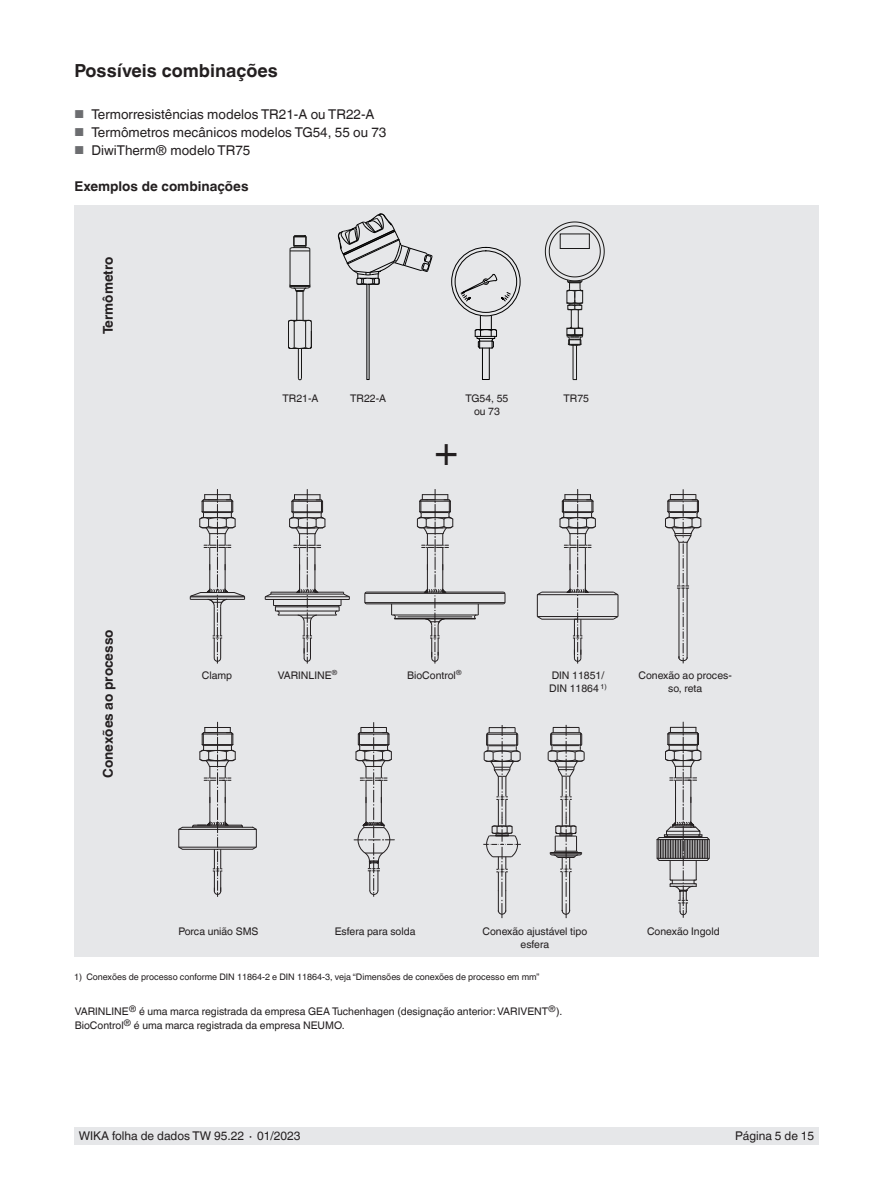
<style>
.page{position:relative;width:893px;height:1188px;background:#fff}
.page>*{position:absolute;margin:0;border:0;box-sizing:border-box;transform-origin:0 0}
.t1{font:40.5px "Helvetica World";color:#231f20}
.t2{font:700 18px "Helvetica World";color:#231f20}
.t3{font:13.5px "Helvetica World";color:#231f20}
.t4{font:700 13.5px "Helvetica World";color:#231f20}
.t5{font:12px "Helvetica World";color:#231f20}
.t6{font:10.5px/13.5px "Helvetica World";color:#231f20;text-align:center}
.t7{font:9px "Helvetica World";color:#231f20}
.s1{font-size:11.55px;color:#6c6d70}
</style>
<div class="page">
<div style="left:74px;top:1128px;width:745px;height:17px;background:#e6e7e9"></div>
<div style="left:74px;top:205px;width:745px;height:751px;background:#e6e7e9"></div>
<div style="left:480px;top:316px;width:12px;height:14px;border:1px solid #000"></div>
<div style="left:482px;top:348px;width:8px;height:32px;border:1px solid #000"></div>
<div style="left:451px;top:247px;width:69px;height:69px;border:1px solid #000;border-radius:50%"></div>
<div style="left:455px;top:251px;width:62px;height:62px;border:1px solid #000;border-radius:50%"></div>
<svg style="left:460px;top:274px;width:51px;height:28px"></svg>
<svg style="left:474px;top:329px;width:23px;height:20px"></svg>
<svg style="left:545px;top:221px;width:60px;height:159px"></svg>
<div style="left:560px;top:234px;width:30px;height:15px;border:1px solid #181716"></div>
<hr style="left:366px;top:284px;width:1px;height:96px;background:#000">
<hr style="left:369px;top:284px;width:1px;height:96px;background:#000">
<svg style="left:338px;top:213px;width:95px;height:72px"></svg>
<svg style="left:288px;top:235px;width:24px;height:145px"></svg>
<hr style="left:278px;top:615px;width:59px;height:1px;background:#231f20">
<hr style="left:275px;top:611px;width:64px;height:1px;background:#231f20">
<hr style="left:275px;top:606px;width:64px;height:1px;background:#231f20">
<hr style="left:273px;top:605px;width:68px;height:1px;background:#231f20">
<hr style="left:265px;top:599px;width:84px;height:1px;background:#231f20">
<hr style="left:265px;top:596px;width:84px;height:1px;background:#231f20">
<hr style="left:271px;top:594px;width:73px;height:1px;background:#231f20">
<hr style="left:271px;top:592px;width:73px;height:1px;background:#231f20">
<svg style="left:264px;top:592px;width:16px;height:24px"></svg>
<svg style="left:335px;top:592px;width:15px;height:24px"></svg>
<hr style="left:366px;top:592px;width:138px;height:1px;background:#231f20">
<hr style="left:365px;top:593px;width:140px;height:1px;background:#231f20">
<hr style="left:365px;top:602px;width:140px;height:1px;background:#231f20">
<hr style="left:366px;top:604px;width:138px;height:1px;background:#231f20">
<hr style="left:392px;top:615px;width:86px;height:1px;background:#231f20">
<hr style="left:398px;top:617px;width:74px;height:1px;background:#231f20">
<hr style="left:394px;top:618px;width:81px;height:1px;background:#231f20">
<svg style="left:364px;top:591px;width:3px;height:14px"></svg>
<svg style="left:391px;top:604px;width:5px;height:16px"></svg>
<svg style="left:474px;top:604px;width:5px;height:15px"></svg>
<svg style="left:503px;top:591px;width:3px;height:14px"></svg>
<svg style="left:536px;top:591px;width:6px;height:28px"></svg>
<hr style="left:574px;top:619px;width:40px;height:1px;background:#231f20">
<hr style="left:541px;top:619px;width:37px;height:1px;background:#231f20">
<hr style="left:537px;top:616px;width:81px;height:1px;background:#231f20">
<hr style="left:537px;top:594px;width:80px;height:1px;background:#231f20">
<hr style="left:541px;top:592px;width:73px;height:1px;background:#231f20">
<svg style="left:613px;top:591px;width:6px;height:29px"></svg>
<svg style="left:416px;top:489px;width:38px;height:175px"></svg>
<svg style="left:289px;top:489px;width:37px;height:175px"></svg>
<svg style="left:189px;top:489px;width:56px;height:175px"></svg>
<svg style="left:559px;top:489px;width:37px;height:175px"></svg>
<svg style="left:178px;top:722px;width:79px;height:175px"></svg>
<svg style="left:665px;top:489px;width:37px;height:174px"></svg>
<svg style="left:354px;top:722px;width:40px;height:175px"></svg>
<svg style="left:483px;top:725px;width:102px;height:193px"></svg>
<svg style="left:656px;top:722px;width:53px;height:196px"></svg>
<h2 class="t2" style="left:74px;top:60px;width:205px">Possíveis combinações</h2>
<p class="t3" style="left:74px;top:106px;width:302px"><span class="s1">■</span> Termorresistências modelos TR21-A ou TR22-A</p>
<p class="t3" style="left:74px;top:124px;width:313px"><span class="s1">■</span> Termômetros mecânicos modelos TG54, 55 ou 73</p>
<p class="t3" style="left:74px;top:142px;width:178px"><span class="s1">■</span> DiwiTherm® modelo TR75</p>
<p class="t4" style="left:74px;top:178px;width:176px">Exemplos de combinações</p>
<p class="t4" style="left:100px;top:334px;width:79px;rotate:-90deg">Termômetro</p>
<p class="t6" style="left:282px;top:392px;width:38px">TR21-A</p>
<p class="t6" style="left:350px;top:392px;width:38px">TR22-A</p>
<p class="t6" style="left:466px;top:392px;width:44px;line-height:12.6px">TG54, 55 ou 73</p>
<p class="t6" style="left:563px;top:392px;width:27px">TR75</p>
<h1 class="t1" style="left:435px;top:428px;width:25px">+</h1>
<p class="t4" style="left:100px;top:778px;width:150px;rotate:-90deg">Conexões ao processo</p>
<p class="t6" style="left:202px;top:669px;width:32px">Clamp</p>
<p class="t6" style="left:407px;top:669px;width:56px">BioControl<sup>®</sup></p>
<p class="t6" style="left:638px;top:669px;width:95px">Conexão ao proces&shy;so, reta</p>
<p class="t6" style="left:278px;top:669px;width:62px">VARINLINE<sup>®</sup></p>
<p class="t6" style="left:549px;top:669px;width:59px;text-align:left">DIN 11851/<br>DIN 11864 <sup>1)</sup></p>
<p class="t6" style="left:178px;top:924px;width:82px">Porca união SMS</p>
<p class="t6" style="left:335px;top:924px;width:82px">Esfera para solda</p>
<p class="t6" style="left:647px;top:924px;width:74px">Conexão Ingold</p>
<p class="t6" style="left:482px;top:924px;width:106px">Conexão ajustável tipo esfera</p>
<p class="t7" style="left:74px;top:971px;width:467px">1) Conexões de processo conforme DIN 11864-2 e DIN 11864-3, veja “Dimensões de conexões de processo em mm”</p>
<p class="t6" style="left:75px;top:1005px;width:489px;text-align:left">VARINLINE<sup>®</sup> é uma marca registrada da empresa GEA Tuchenhagen (designação anterior: VARIVENT<sup>®</sup>).<br>BioControl<sup>®</sup> é uma marca registrada da empresa NEUMO.</p>
<p class="t5" style="left:79px;top:1129px;width:223px">WIKA folha de dados TW 95.22 ∙ 01/2023</p>
<p class="t5" style="left:735px;top:1129px;width:81px">Página 5 de 15</p>
</div>
